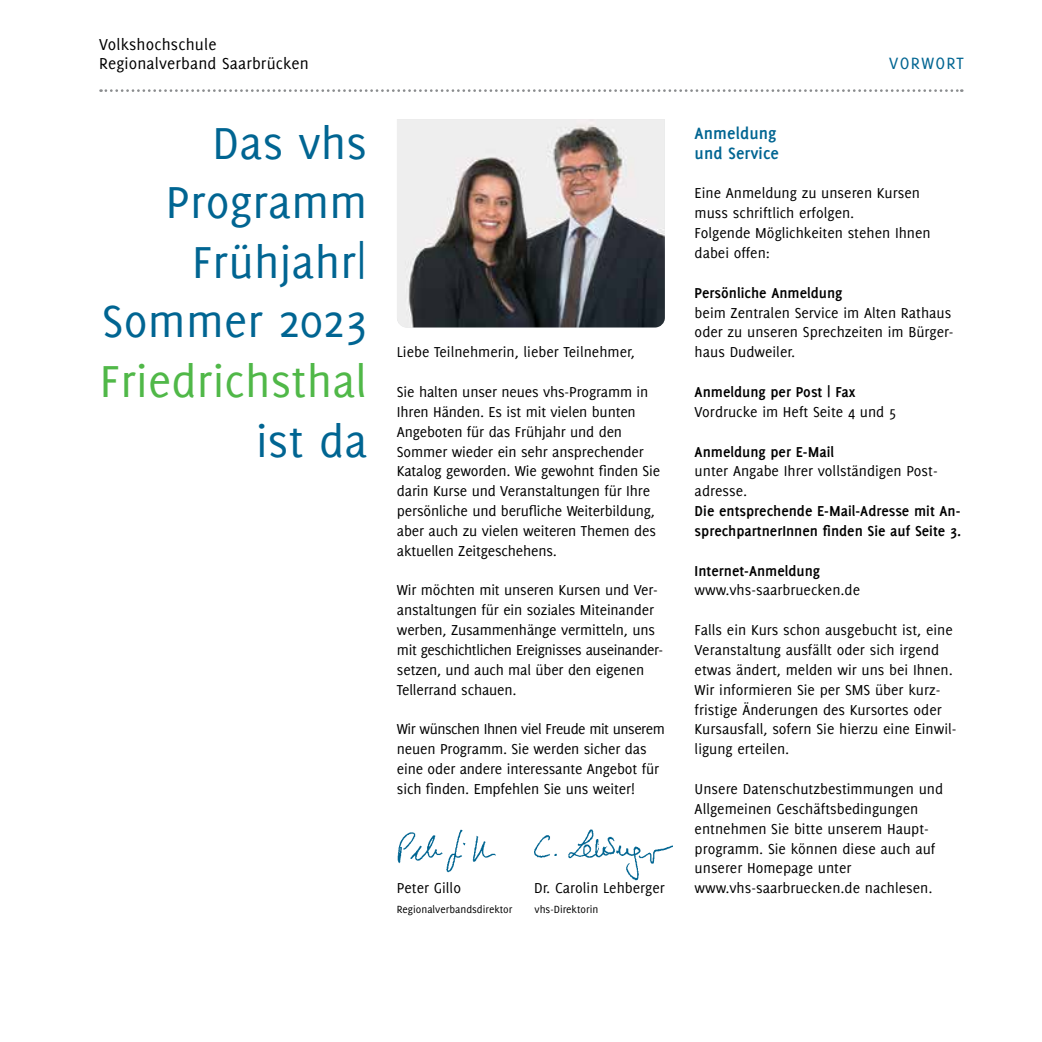
<style>
.page{position:relative;width:1042px;height:1042px;background:#fff}
.page>*{position:absolute;margin:0;border:0;box-sizing:border-box;transform-origin:0 0}
.t1{font:49px/59.5px "Delicious";letter-spacing:.005em;color:#006592;text-align:right}
.t2{font:49px "Delicious";letter-spacing:.005em;color:#50b848}
.t3{font:700 17.85px/19.8px "Delicious";letter-spacing:.005em;color:#006592}
.t4{font:17.85px "Delicious";letter-spacing:.075em;color:#006592}
.t5{font:17.32px/19.8px "Delicious";letter-spacing:.01em;color:#000}
.t6{font:15.75px/19.8px "Delicious";color:#000}
.t7{font:700 15.75px/19.8px "Delicious";color:#000}
.t8{font:11.38px "Delicious";color:#000}
</style>
<div class="page">
<img style="left:397px;top:829px;width:99px;height:44px">
<img style="left:534px;top:829px;width:139px;height:52px">
<img style="left:397px;top:119px;width:268px;height:208px">
<svg style="left:101px;top:89px;width:861px;height:3px"></svg>
<p class="t5" style="left:99px;top:34px;width:211px">Volkshochschule<br>Regionalverband Saarbrücken</p>
<h1 class="t1" style="left:102px;top:112px;width:266px">Das vhs<br>Programm<br>Frühjahr|<br>Sommer 2023</h1>
<h1 class="t2" style="left:100px;top:353px;width:269px">Friedrichsthal</h1>
<h1 class="t1" style="left:256px;top:410px;width:113px">ist da</h1>
<p class="t6" style="left:397px;top:342px;width:239px">Liebe Teilnehmerin, lieber Teilnehmer,</p>
<p class="t6" style="left:397px;top:382px;width:265px">Sie halten unser neues vhs-Programm in Ihren Händen. Es ist mit vielen bunten Angeboten für das Frühjahr und den Sommer wieder ein sehr ansprechender Katalog geworden. Wie gewohnt finden Sie darin Kurse und Veranstaltungen für Ihre persönliche und berufliche Weiterbildung, aber auch zu vielen weiteren Themen des aktuellen Zeitgeschehens.</p>
<p class="t6" style="left:397px;top:580px;width:268px">Wir möchten mit unseren Kursen und Ver&shy;anstaltungen für ein soziales Miteinander werben, Zusammenhänge vermitteln, uns mit geschichtlichen Ereignisses auseinander&shy;setzen, und auch mal über den eigenen Tellerrand schauen.</p>
<p class="t6" style="left:397px;top:719px;width:269px">Wir wünschen Ihnen viel Freude mit unserem neuen Programm. Sie werden sicher das eine oder andere interessante Angebot für sich finden. Empfehlen Sie uns weiter!</p>
<p class="t6" style="left:397px;top:878px;width:66px">Peter Gillo</p>
<p class="t6" style="left:534px;top:878px;width:132px">Dr. Carolin Lehberger</p>
<p class="t8" style="left:397px;top:903px;width:117px">Regionalverbandsdirektor</p>
<p class="t8" style="left:534px;top:903px;width:65px">vhs-Direktorin</p>
<p class="t4" style="left:889px;top:54px;width:76px">VORWORT</p>
<p class="t3" style="left:694px;top:123px;width:86px">Anmeldung und Service</p>
<p class="t6" style="left:694px;top:183px;width:238px">Eine Anmeldung zu unseren Kursen muss schriftlich erfolgen.<br>Folgende Möglichkeiten stehen Ihnen dabei offen:</p>
<p class="t7" style="left:694px;top:282px;width:149px">Persönliche Anmeldung</p>
<p class="t6" style="left:694px;top:302px;width:260px">beim Zentralen Service im Alten Rathaus oder zu unseren Sprechzeiten im Bürger&shy;haus Dudweiler.</p>
<p class="t7" style="left:694px;top:382px;width:162px">Anmeldung per Post | Fax</p>
<p class="t6" style="left:694px;top:401px;width:203px">Vordrucke im Heft Seite 4 und 5</p>
<p class="t7" style="left:694px;top:441px;width:141px">Anmeldung per E-Mail</p>
<p class="t6" style="left:694px;top:461px;width:245px">unter Angabe Ihrer vollständigen Post&shy;adresse.</p>
<p class="t7" style="left:694px;top:501px;width:268px">Die entsprechende E-Mail-Adresse mit An&shy;sprechpartnerInnen finden Sie auf Seite 3.</p>
<p class="t7" style="left:694px;top:560px;width:127px">Internet-Anmeldung</p>
<p class="t6" style="left:694px;top:580px;width:167px">www.vhs-saarbruecken.de</p>
<p class="t6" style="left:694px;top:620px;width:263px">Falls ein Kurs schon ausgebucht ist, eine Veranstaltung ausfällt oder sich irgend etwas ändert, melden wir uns bei Ihnen.<br>Wir informieren Sie per SMS über kurz&shy;fristige Änderungen des Kursortes oder Kursausfall, sofern Sie hierzu eine Einwil&shy;ligung erteilen.</p>
<p class="t6" style="left:694px;top:779px;width:250px">Unsere Datenschutzbestimmungen und Allgemeinen Geschäftsbedingungen entnehmen Sie bitte unserem Haupt&shy;programm. Sie können diese auch auf unserer Homepage unter www.vhs-saarbruecken.de nachlesen.</p>
</div>
